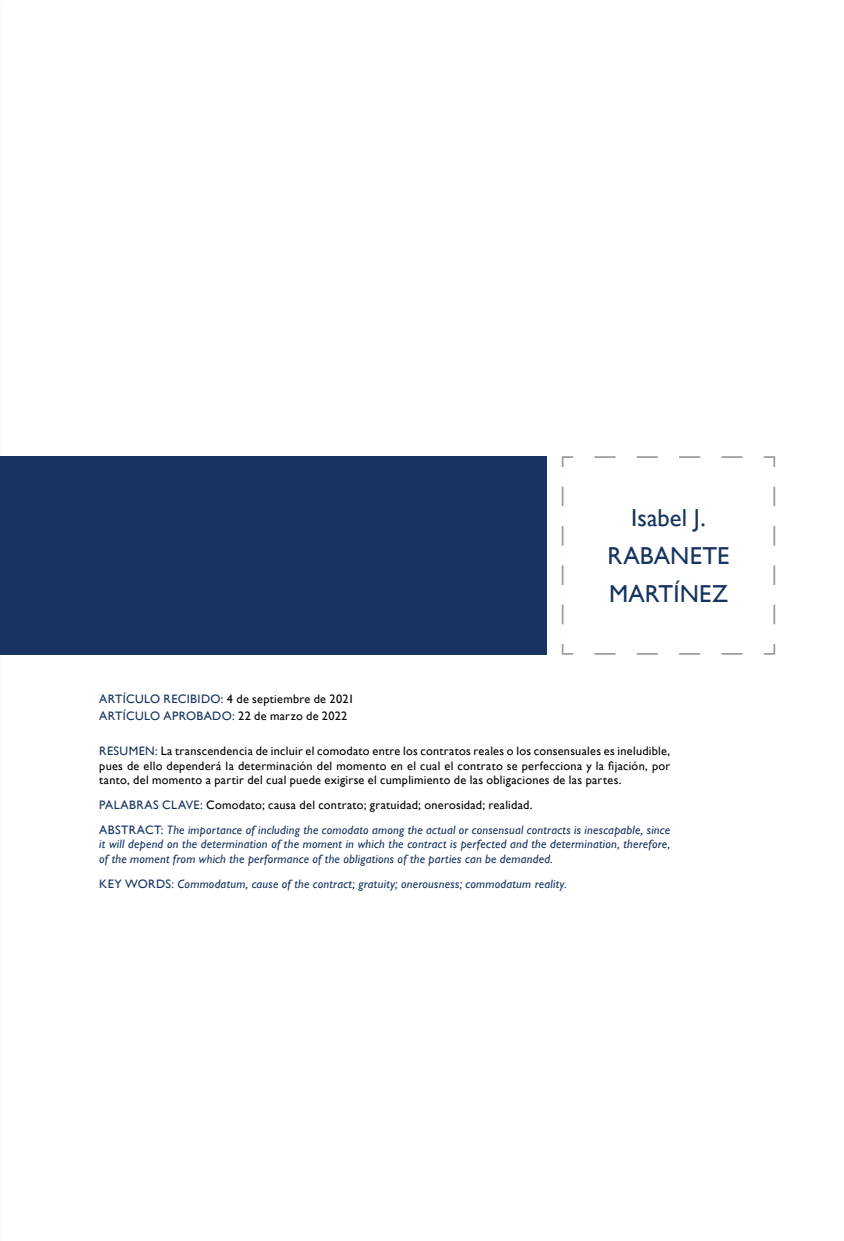
<style>
.page{position:relative;width:844px;height:1241px;background:#fff}
.page>*{position:absolute;margin:0;border:0;box-sizing:border-box;transform-origin:0 0}
.t1{font:24.5px/37.8px "Gill Sans";letter-spacing:.005em;color:#16345f;text-align:center}
.t2{font:italic 12.25px/24.7px "Gill Sans";letter-spacing:.02em;color:#16345f}
.t3{font:12.25px/14.7px "Gill Sans";letter-spacing:.02em;color:#000;text-align:justify}
.t4{font:12.25px/17.5px "Gill Sans";letter-spacing:.02em;color:#16345f}
.s1{color:#000}
.s2{color:#16345f}
.s3{font-style:normal}
.s4{font-style:normal;color:#000}
</style>
<div class="page">
<div style="left:0;top:456px;width:546px;height:198px;background:#16345f"></div>
<svg style="left:561px;top:456px;width:214px;height:199px"></svg>
<h1 class="t1" style="left:607px;top:498px;width:123px">Isabel J.<br>RABANETE<br>MARTÍNEZ</h1>
<p class="t4" style="left:99px;top:689px;width:256px">ARTÍCULO RECIBIDO: <span class="s1">4 de septiembre de 2021<br></span>ARTÍCULO APROBADO: <span class="s1">22 de marzo de 2022</span></p>
<p class="t3" style="left:99px;top:743px;width:572px"><span class="s2">RESUMEN:</span> La transcendencia de incluir el comodato entre los contratos reales o los consensuales es ineludible, pues de ello dependerá la determinación del momento en el cual el contrato se perfecciona y la fijación, por tanto, del momento a partir del cual puede exigirse el cumplimiento de las obligaciones de las partes.</p>
<p class="t2" style="left:99px;top:792px;width:572px"><span class="s3">PALABRAS CLAVE:</span> <span class="s4">Comodato; causa del contrato; gratuidad; onerosidad; realidad.<br></span><span class="s3">ABSTRACT:</span> The importance of including the comodato among the actual or consensual contracts is inescapable, since</p>
<p class="t2" style="left:99px;top:836px;width:572px;line-height:14.7px">it will depend on the determination of the moment in which the contract is perfected and the determination, therefore, of the moment from which the performance of the obligations of the parties can be demanded.</p>
<p class="t2" style="left:99px;top:871px;width:469px"><span class="s3">KEY WORDS:</span> Commodatum, cause of the contract; gratuity; onerousness; commodatum reality.</p>
</div>
